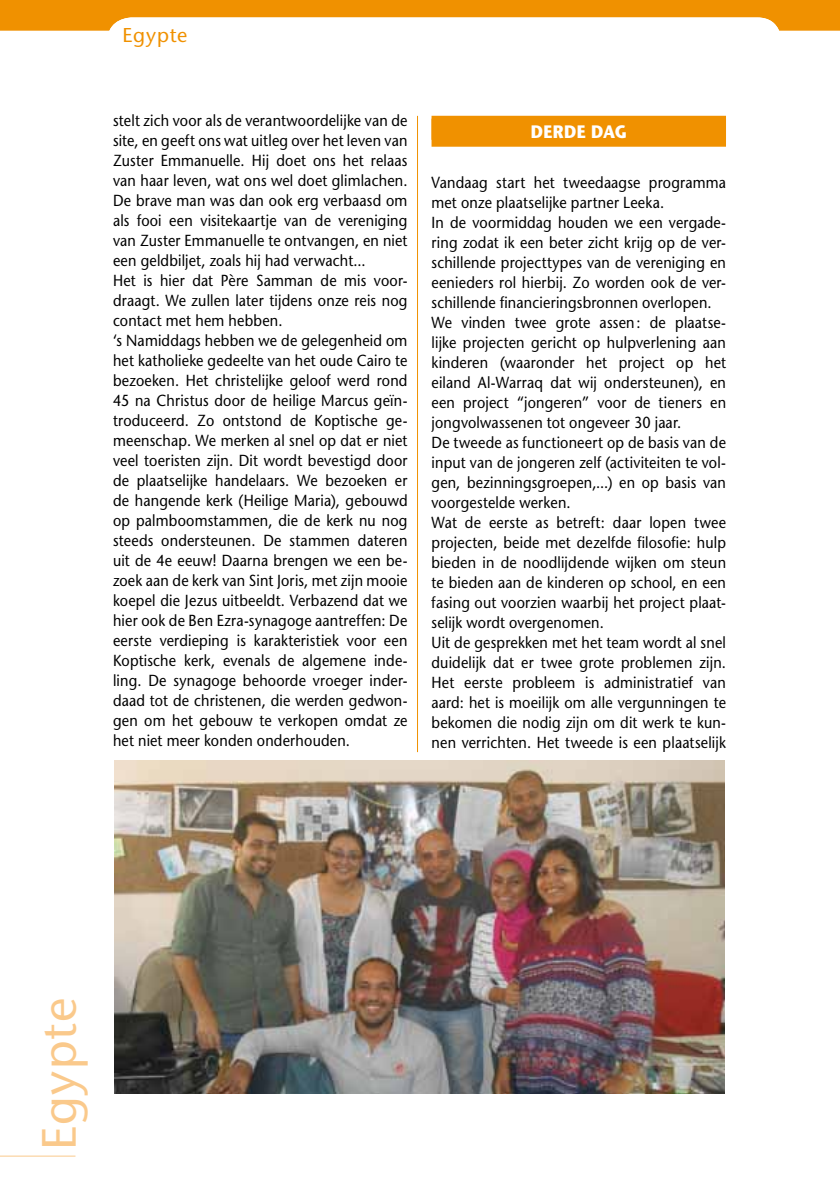
<style>
.page{position:relative;width:840px;height:1191px;background:#fff}
.page>*{position:absolute;margin:0;border:0;box-sizing:border-box;transform-origin:0 0}
.t1{font:48px "Stone Sans";letter-spacing:.025em;color:#fac98b}
.t2{font:20px "Stone Sans";letter-spacing:.04em;color:#f09100}
.t3{font:700 18px "Stone Sans";color:#fff;scale:.9 1}
.t4{font:16px/20px "Stone Sans";letter-spacing:.01em;color:#000;scale:.9 1}
</style>
<div class="page">
<div style="left:431px;top:116px;width:294px;height:24px;background:#f09100"></div>
<div style="left:431px;top:119px;width:294px;height:28px;background:#f09100"></div>
<div style="left:0;top:0;width:839px;height:31px;background:#f09100"></div>
<div style="left:107px;top:17px;width:674px;height:68px;background:#fff;border-radius:24px"></div>
<hr style="left:0;top:1155px;width:75px;height:1px;background:#fac98b">
<hr style="left:417px;top:116px;width:1px;height:636px;background:#f09100">
<img style="left:115px;top:760px;width:609px;height:333px">
<p class="t2" style="left:122px;top:22px;width:66px">Egypte</p>
<p class="t4" style="left:113px;top:110px;width:328px">stelt zich voor als de verantwoordelijke van de site, en geeft ons wat uitleg over het leven van Zuster Emmanuelle. Hij doet ons het relaas van haar leven, wat ons wel doet glimlachen.<br>De brave man was dan ook erg verbaasd om als fooi een visitekaartje van de vereniging van Zuster Emmanuelle te ontvangen, en niet een geldbiljet, zoals hij had verwacht...<br>Het is hier dat Père Samman de mis voor&shy;draagt. We zullen later tijdens onze reis nog contact met hem hebben.<br>‘s Namiddags hebben we de gelegenheid om het katholieke gedeelte van het oude Cairo te bezoeken. Het christelijke geloof werd rond 45 na Christus door de heilige Marcus geïn&shy;troduceerd. Zo ontstond de Koptische ge&shy;meenschap. We merken al snel op dat er niet veel toeristen zijn. Dit wordt bevestigd door de plaatselijke handelaars. We bezoeken er de hangende kerk (Heilige Maria), gebouwd op palmboomstammen, die de kerk nu nog steeds ondersteunen. De stammen dateren uit de 4e eeuw! Daarna brengen we een be&shy;zoek aan de kerk van Sint Joris, met zijn mooie koepel die Jezus uitbeeldt. Verbazend dat we hier ook de Ben Ezra-synagoge aantreffen: De eerste verdieping is karakteristiek voor een Koptische kerk, evenals de algemene inde&shy;ling. De synagoge behoorde vroeger inder&shy;daad tot de christenen, die werden gedwon&shy;gen om het gebouw te verkopen omdat ze het niet meer konden onderhouden.</p>
<p class="t3" style="left:530px;top:120px;width:94px">DERDE DAG</p>
<p class="t4" style="left:431px;top:172px;width:328px">Vandaag start het tweedaagse programma met onze plaatselijke partner Leeka.<br>In de voormiddag houden we een vergade&shy;ring zodat ik een beter zicht krijg op de ver&shy;schillende projecttypes van de vereniging en eenieders rol hierbij. Zo worden ook de ver&shy;schillende financieringsbronnen overlopen.<br>We vinden twee grote assen: de plaatse&shy;lijke projecten gericht op hulpverlening aan kinderen (waaronder het project op het eiland Al-Warraq dat wij ondersteunen), en een project “jongeren” voor de tieners en jongvolwassenen tot ongeveer 30 jaar.<br>De tweede as functioneert op de basis van de input van de jongeren zelf (activiteiten te vol&shy;gen, bezinningsgroepen,...) en op basis van voorgestelde werken.<br>Wat de eerste as betreft: daar lopen twee projecten, beide met dezelfde filosofie: hulp bieden in de noodlijdende wijken om steun te bieden aan de kinderen op school, en een fasing out voorzien waarbij het project plaat&shy;selijk wordt overgenomen.<br>Uit de gesprekken met het team wordt al snel duidelijk dat er twee grote problemen zijn.<br>Het eerste probleem is administratief van aard: het is moeilijk om alle vergunningen te bekomen die nodig zijn om dit werk te kun&shy;nen verrichten. Het tweede is een plaatselijk</p>
<h1 class="t1" style="left:30px;top:1150px;width:154px;rotate:-90deg">Egypte</h1>
</div>
